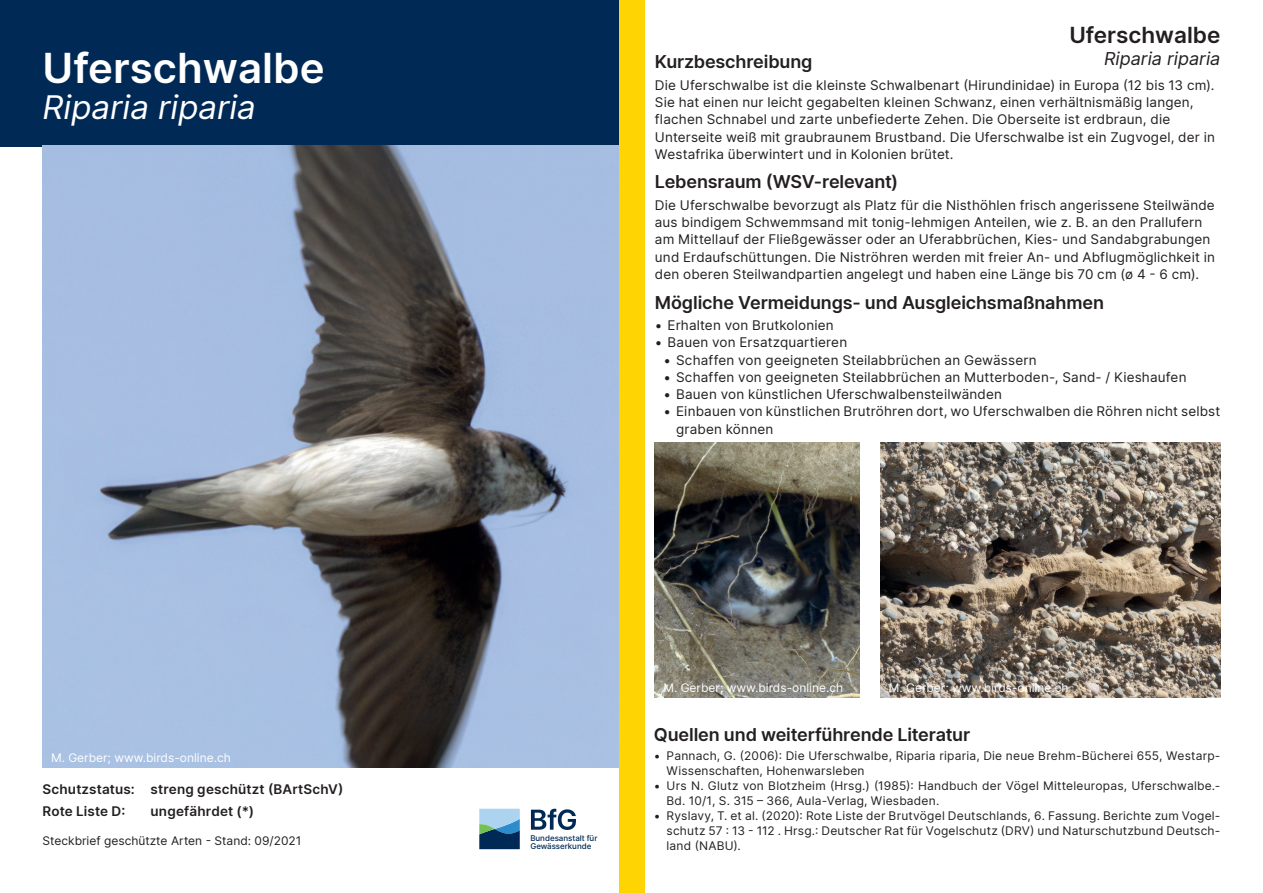
<style>
.page{position:relative;width:1263px;height:893px;background:#fff}
.page>*{position:absolute;margin:0;border:0;box-sizing:border-box;transform-origin:0 0}
.t1{font:600 42px "Inter";color:#fff}
.t2{font:italic 33px "Inter";color:#fff}
.t3{font:600 22.5px "Inter";color:#231f20}
.t4{font:600 18px "Inter";letter-spacing:-.01em;color:#231f20}
.t5{font:italic 18px "Inter";color:#231f20}
.t6{font:13.5px/17.2px "Inter";letter-spacing:.015em;color:#231f20}
.t7{font:600 13.5px/21.5px "Inter";letter-spacing:.015em;color:#231f20}
.t8{font:12px/15px "Inter";letter-spacing:.02em;color:#231f20}
.t9{font:12px "Inter";color:#fff}
.t10{font:12px "Inter";color:#231f20}
.t11{font:500 7.95px/7.9px "Inter";color:#002a55}
</style>
<div class="page">
<div style="left:0;top:0;width:631px;height:147px;background:#002a55"></div>
<svg style="left:531px;top:809px;width:45px;height:21px"></svg>
<svg style="left:479px;top:809px;width:41px;height:40px;background:#5484a2"></svg>
<div style="left:619px;top:0;width:25px;height:892px;background:#fed503"></div>
<img style="left:43px;top:146px;width:575px;height:621px">
<img style="left:655px;top:442px;width:204px;height:255px">
<img style="left:880px;top:442px;width:340px;height:255px">
<h1 class="t1" style="left:43px;top:37px;width:284px">Uferschwalbe</h1>
<h2 class="t2" style="left:43px;top:83px;width:215px">Riparia riparia</h2>
<p class="t9" style="left:51px;top:749px;width:181px">M. Gerber; www.birds-online.ch</p>
<p class="t7" style="left:43px;top:778px;width:303px">Schutzstatus: streng geschützt (BArtSchV)<br>Rote Liste D:</p>
<p class="t7" style="left:151px;top:800px;width:105px">ungefährdet (*)</p>
<p class="t10" style="left:43px;top:832px;width:260px">Steckbrief geschützte Arten - Stand: 09/2021</p>
<h3 class="t3" style="left:1069px;top:18px;width:153px">Uferschwalbe</h3>
<h3 class="t5" style="left:1104px;top:45px;width:118px">Riparia riparia</h3>
<h3 class="t4" style="left:655px;top:49px;width:159px">Kurzbeschreibung</h3>
<p class="t6" style="left:655px;top:76px;width:562px">Die Uferschwalbe ist die kleinste Schwalbenart (Hirundinidae) in Europa (12 bis 13 cm).<br>Sie hat einen nur leicht gegabelten kleinen Schwanz, einen verhältnismäßig langen, flachen Schnabel und zarte unbefiederte Zehen. Die Oberseite ist erdbraun, die Unterseite weiß mit graubraunem Brustband. Die Uferschwalbe ist ein Zugvogel, der in Westafrika überwintert und in Kolonien brütet.</p>
<h3 class="t4" style="left:655px;top:169px;width:245px">Lebensraum (WSV-relevant)</h3>
<p class="t6" style="left:655px;top:196px;width:562px">Die Uferschwalbe bevorzugt als Platz für die Nisthöhlen frisch angerissene Steilwände aus bindigem Schwemmsand mit tonig-lehmigen Anteilen, wie z. B. an den Prallufern am Mittellauf der Fließgewässer oder an Uferabbrüchen, Kies- und Sandabgrabungen und Erdaufschüttungen. Die Niströhren werden mit freier An- und Abflugmöglichkeit in den oberen Steilwandpartien angelegt und haben eine Länge bis 70 cm (ø 4 - 6 cm).</p>
<h3 class="t4" style="left:655px;top:289px;width:451px">Mögliche Vermeidungs- und Ausgleichsmaßnahmen</h3>
<p class="t6" style="left:655px;top:316px;width:180px">• Erhalten von Brutkolonien</p>
<p class="t6" style="left:655px;top:333px;width:194px">• Bauen von Ersatzquartieren</p>
<p class="t6" style="left:663px;top:351px;width:375px">• Schaffen von geeigneten Steilabbrüchen an Gewässern</p>
<p class="t6" style="left:663px;top:368px;width:525px">• Schaffen von geeigneten Steilabbrüchen an Mutterboden-, Sand- / Kieshaufen</p>
<p class="t6" style="left:663px;top:385px;width:340px">• Bauen von künstlichen Uferschwalbensteilwänden</p>
<p class="t6" style="left:676px;top:402px;width:546px;text-indent:-13px">• Einbauen von künstlichen Brutröhren dort, wo Uferschwalben die Röhren nicht selbst graben können</p>
<p class="t11" style="left:530px;top:835px;width:69px">Bundesanstalt für<br>Gewässerkunde</p>
<p class="t9" style="left:663px;top:679px;width:181px">M. Gerber; www.birds-online.ch</p>
<p class="t9" style="left:889px;top:679px;width:181px">M. Gerber; www.birds-online.ch</p>
<h3 class="t4" style="left:654px;top:721px;width:318px">Quellen und weiterführende Literatur</h3>
<p class="t8" style="left:666px;top:748px;width:555px;text-indent:-13px">• Pannach, G. (2006): Die Uferschwalbe, Riparia riparia, Die neue Brehm-Bücherei 655, Westarp-<br>Wissenschaften, Hohenwarsleben</p>
<p class="t8" style="left:666px;top:778px;width:555px;text-indent:-13px">• Urs N. Glutz von Blotzheim (Hrsg.) (1985): Handbuch der Vögel Mitteleuropas, Uferschwalbe.-<br>Bd. 10/1, S. 315 – 366, Aula-Verlag, Wiesbaden.</p>
<p class="t8" style="left:666px;top:808px;width:555px;text-align:justify;text-indent:-13px">• Ryslavy, T. et al. (2020): Rote Liste der Brutvögel Deutschlands, 6. Fassung. Berichte zum Vogel&shy;schutz 57 : 13 - 112 . Hrsg.: Deutscher Rat für Vogelschutz (DRV) und Naturschutzbund Deutsch&shy;land (NABU).</p>
</div>
